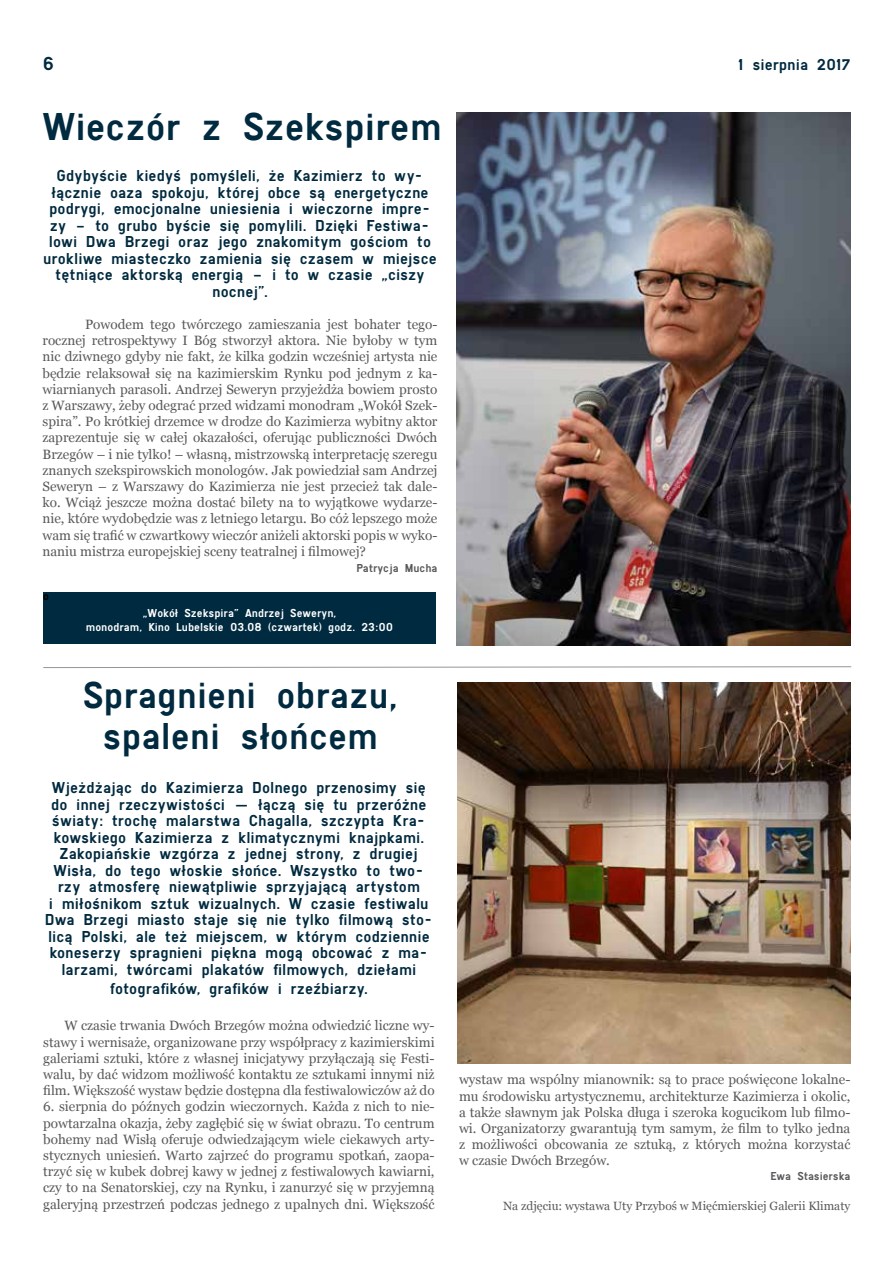
<style>
.page{position:relative;width:893px;height:1263px;background:#fff}
.page>*{position:absolute;margin:0;border:0;box-sizing:border-box;transform-origin:0 0}
.t1{font:40.5px "SNV D Regular";color:#002a3f}
.t2{font:39px/40.8px "SNV D Regular";color:#002a3f;text-align:center}
.t3{font:19.5px "SNV D Regular";color:#002a3f}
.t4{font:16.5px/16.5px "SNV D Regular";color:#002a3f;text-align:center}
.t5{font:13.5px/16.2px "Georgia";color:#58595b;text-align:justify}
.t6{font:12px/14.4px "SNV D Regular";color:#fff;text-align:center}
.t7{font:12px "Georgia";color:#58595b}
.t8{font:12px "SNV D Regular";letter-spacing:-.005em;color:#58595b}
.t9{font:12px "SNV D Regular";color:#000}
</style>
<div class="page">
<img style="left:457px;top:682px;width:393px;height:381px">
<div style="left:43px;top:592px;width:393px;height:51px;background:#002a3f"></div>
<svg style="left:43px;top:666px;width:809px;height:2px;background:#c8c9cb"></svg>
<img style="left:456px;top:113px;width:394px;height:532px">
<h3 class="t3" style="left:43px;top:53px;width:13px">6</h3>
<p class="t4" style="left:738px;top:56px;width:114px">1 sierpnia 2017</p>
<h1 class="t1" style="left:43px;top:103px;width:401px">Wieczór z Szekspirem</h1>
<p class="t4" style="left:43px;top:168px;width:395px">Gdybyście kiedyś pomyśleli, że Kazimierz to wy&shy;łącznie oaza spokoju, której obce są energetyczne podrygi, emocjonalne uniesienia i wieczorne impre&shy;zy – to grubo byście się pomylili. Dzięki Festiwa&shy;lowi Dwa Brzegi oraz jego znakomitym gościom to urokliwe miasteczko zamienia się czasem w miejsce tętniące aktorską energią – i to w czasie „ciszy nocnej”.</p>
<p class="t5" style="left:43px;top:317px;width:396px;text-indent:43px">Powodem tego twórczego zamieszania jest bohater tego&shy;rocznej retrospektywy I Bóg stworzył aktora. Nie byłoby w tym nic dziwnego gdyby nie fakt, że kilka godzin wcześniej artysta nie będzie relaksował się na kazimierskim Rynku pod jednym z ka&shy;wiarnianych parasoli. Andrzej Seweryn przyjeżdża bowiem prosto z Warszawy, żeby odegrać przed widzami monodram „Wokół Szek&shy;spira”. Po krótkiej drzemce w drodze do Kazimierza wybitny aktor zaprezentuje się w całej okazałości, oferując publiczności Dwóch Brzegów – i nie tylko! – własną, mistrzowską interpretację szeregu znanych szekspirowskich monologów. Jak powiedział sam Andrzej Seweryn – z Warszawy do Kazimierza nie jest przecież tak dale&shy;ko. Wciąż jeszcze można dostać bilety na to wyjątkowe wydarze&shy;nie, które wydobędzie was z letniego letargu. Bo cóż lepszego może wam się trafić w czwartkowy wieczór aniżeli aktorski popis w wyko&shy;naniu mistrza europejskiej sceny teatralnej i filmowej?</p>
<p class="t8" style="left:356px;top:561px;width:83px">Patrycja Mucha</p>
<p class="t9" style="left:43px;top:589px;width:7px">o</p>
<p class="t6" style="left:86px;top:605px;width:309px">„Wokół Szekspira” Andrzej Seweryn,<br>monodram, Kino Lubelskie 03.08 (czwartek) godz. 23:00</p>
<h2 class="t2" style="left:83px;top:675px;width:317px">Spragnieni obrazu, spaleni słońcem</h2>
<p class="t4" style="left:45px;top:779px;width:390px">Wjeżdżając do Kazimierza Dolnego przenosimy się do innej rzeczywistości — łączą się tu przeróżne światy: trochę malarstwa Chagalla, szczypta Kra&shy;kowskiego Kazimierza z klimatycznymi knajpkami.<br>Zakopiańskie wzgórza z jednej strony, z drugiej Wisła, do tego włoskie słońce. Wszystko to two&shy;rzy atmosferę niewątpliwie sprzyjającą artystom<br>i miłośnikom sztuk wizualnych. W czasie festiwalu Dwa Brzegi miasto staje się nie tylko filmową sto&shy;licą Polski, ale też miejscem, w którym codziennie koneserzy spragnieni piękna mogą obcować z ma&shy;larzami, twórcami plakatów filmowych, dziełami</p>
<p class="t4" style="left:110px;top:981px;width:260px">fotografików, grafików i rzeźbiarzy.</p>
<p class="t5" style="left:43px;top:1018px;width:393px;text-indent:21px">W czasie trwania Dwóch Brzegów można odwiedzić liczne wy&shy;stawy i wernisaże, organizowane przy współpracy z kazimierskimi galeriami sztuki, które z własnej inicjatywy przyłączają się Festi&shy;walu, by dać widzom możliwość kontaktu ze sztukami innymi niż film. Większość wystaw będzie dostępna dla festiwalowiczów aż do</p>
<p class="t5" style="left:43px;top:1099px;width:393px">6. sierpnia do późnych godzin wieczornych. Każda z nich to nie&shy;powtarzalna okazja, żeby zagłębić się w świat obrazu. To centrum bohemy nad Wisłą oferuje odwiedzającym wiele ciekawych arty&shy;stycznych uniesień. Warto zajrzeć do programu spotkań, zaopa&shy;trzyć się w kubek dobrej kawy w jednej z festiwalowych kawiarni, czy to na Senatorskiej, czy na Rynku, i zanurzyć się w przyjemną galeryjną przestrzeń podczas jednego z upalnych dni. Większość</p>
<p class="t5" style="left:459px;top:1072px;width:393px">wystaw ma wspólny mianownik: są to prace poświęcone lokalne&shy;mu środowisku artystycznemu, architekturze Kazimierza i okolic, a także sławnym jak Polska długa i szeroka kogucikom lub filmo&shy;wi. Organizatorzy gwarantują tym samym, że film to tylko jedna z możliwości obcowania ze sztuką, z których można korzystać w czasie Dwóch Brzegów.</p>
<p class="t8" style="left:770px;top:1169px;width:82px">Ewa Stasierska</p>
<p class="t7" style="left:503px;top:1199px;width:349px">Na zdjęciu: wystawa Uty Przyboś w Mięćmierskiej Galerii Klimaty</p>
</div>
